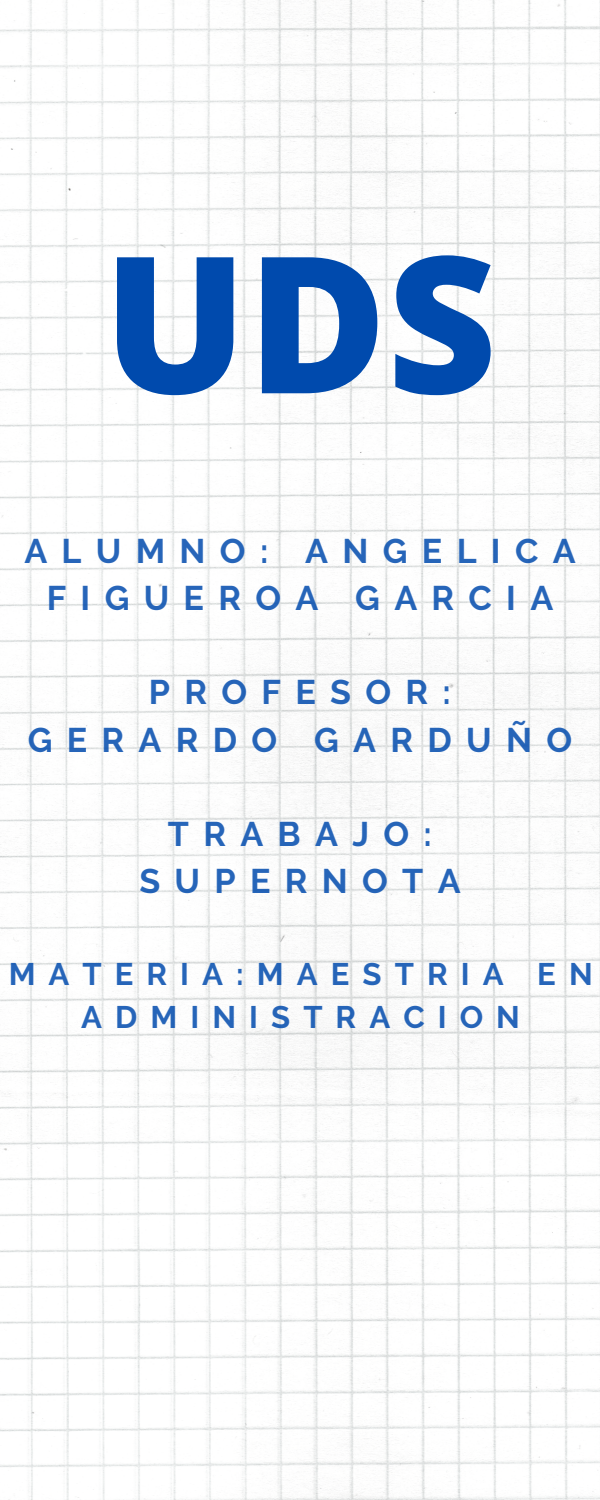
<style>
.page{position:relative;width:600px;height:1500px;background:#fff}
.page>*{position:absolute;margin:0;border:0;box-sizing:border-box;transform-origin:0 0}
.t1{font:800 190.5px "Open Sans";color:#004aad}
.t2{font:700 34.1px/47.2px "Raleway";letter-spacing:.42em;color:#004aad;text-align:center}
.t3{font:700 31.1px/43.5px "Raleway";letter-spacing:.42em;color:#004aad;text-align:center}
</style>
<div class="page">
<img style="left:0;top:0;width:600px;height:1500px">
<h1 class="t1" style="left:103px;top:190px;width:395px">UDS</h1>
<p class="t2" style="left:24px;top:527px;width:553px">ALUMNO: ANGELICA<br>FIGUEROA GARCIA</p>
<p class="t2" style="left:28px;top:669px;width:546px">PROFESOR:<br>GERARDO GARDUÑO</p>
<p class="t2" style="left:139px;top:811px;width:323px">TRABAJO:<br>SUPERNOTA</p>
<p class="t3" style="left:9px;top:952px;width:586px">MATERIA:MAESTRIA EN<br>ADMINISTRACION</p>
</div>
